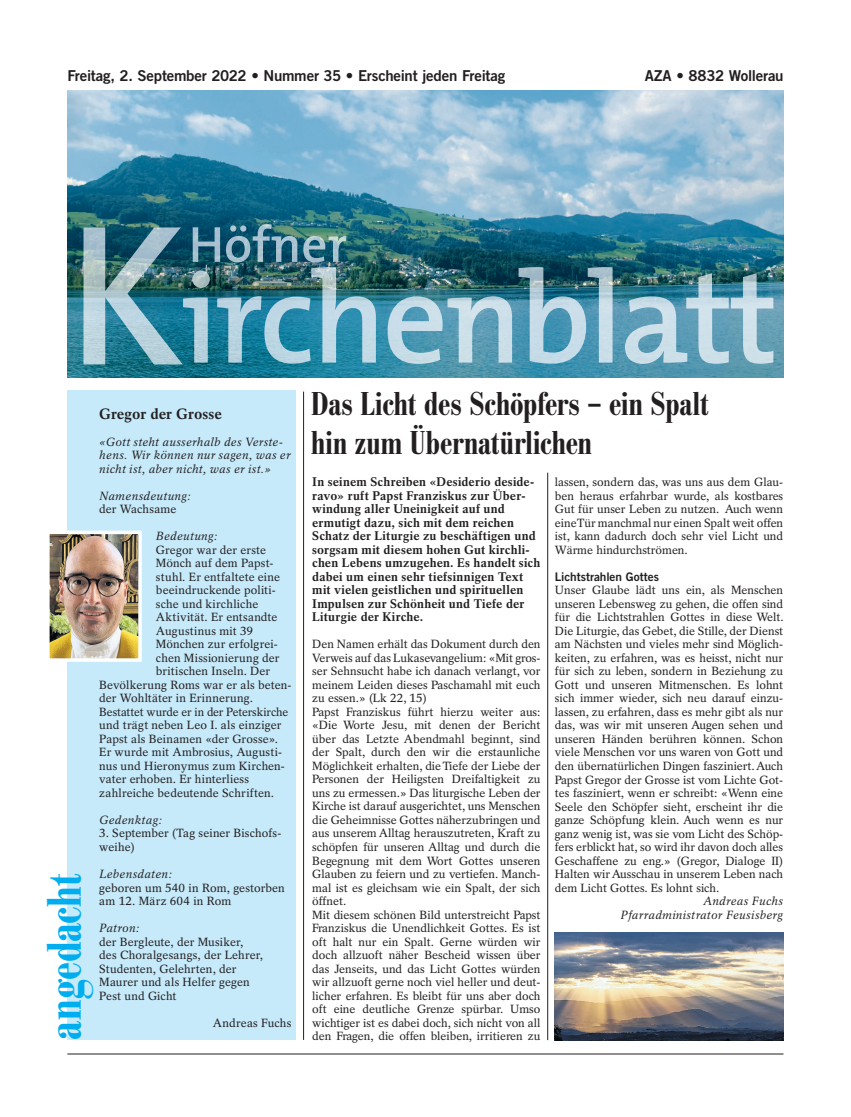
<style>
.page{position:relative;width:851px;height:1117px;background:#fff}
.page>*{position:absolute;margin:0;border:0;box-sizing:border-box;transform-origin:0 0}
.t1{font:500 condensed 47.5px "Bodoni BE";letter-spacing:-.005em;color:#00aeef}
.t2{font:500 condensed 32.5px/39px "Bodoni BE";color:#231f20}
.t3{font:15px "Trade Gothic Bold Two";letter-spacing:-.015em;color:#231f20}
.t4{font:700 15px "Rotation";letter-spacing:.005em;color:#231f20}
.t5{font:700 12.5px/13.5px "Rotation";letter-spacing:.015em;color:#231f20}
.t6{font:11.88px/13.5px "Rotation";color:#231f20}
.t7{font:italic 11.88px/13.5px "Rotation";letter-spacing:.02em;color:#231f20}
.t8{font:11.88px "Rotation";letter-spacing:.02em;color:#231f20}
.t9{font:11.88px "Trade Gothic Bold Two";letter-spacing:-.005em;color:#231f20}
</style>
<div class="page">
<div style="left:67px;top:390px;width:229px;height:649px;background:#c6eafa"></div>
<hr style="left:303px;top:391px;width:1px;height:648px;background:#231f20">
<hr style="left:67px;top:1053px;width:716px;height:1px;background:#231f20">
<img style="left:68px;top:90px;width:715px;height:287px">
<img style="left:83px;top:227px;width:100px;height:137px">
<img style="left:183px;top:267px;width:590px;height:97px">
<img style="left:193px;top:224px;width:153px;height:38px">
<img style="left:50px;top:534px;width:88px;height:123px">
<div style="left:46px;top:530px;width:96px;height:131px;border:3px solid #fff"></div>
<hr style="left:547px;top:472px;width:1px;height:567px;background:#231f20">
<img style="left:554px;top:932px;width:229px;height:107px">
<p class="t3" style="left:67px;top:66px;width:439px">Freitag, 2. September 2022 • Nummer 35 • Erscheint jeden Freitag</p>
<p class="t3" style="left:644px;top:66px;width:140px">AZA • 8832 Wollerau</p>
<p class="t4" style="left:99px;top:404px;width:124px">Gregor der Grosse</p>
<p class="t7" style="left:99px;top:435px;width:193px">«Gott steht ausserhalb des Verste&shy;hens. Wir können nur sagen, was er nicht ist, aber nicht, was er ist.»</p>
<p class="t7" style="left:99px;top:489px;width:93px">Namensdeutung:</p>
<p class="t6" style="left:99px;top:502px;width:79px">der Wachsame</p>
<p class="t7" style="left:156px;top:529px;width:63px">Bedeutung:</p>
<p class="t6" style="left:156px;top:543px;width:112px">Gregor war der erste</p>
<p class="t6" style="left:156px;top:556px;width:119px">Mönch auf dem Papst-</p>
<p class="t6" style="left:156px;top:570px;width:126px">stuhl. Er entfaltete eine</p>
<p class="t6" style="left:156px;top:583px;width:121px">beeindruckende politi-</p>
<p class="t8" style="left:156px;top:596px;width:104px">sche und kirchliche</p>
<p class="t6" style="left:156px;top:610px;width:123px">Aktivität. Er entsandte</p>
<p class="t8" style="left:156px;top:623px;width:99px">Augustinus mit 39</p>
<p class="t6" style="left:156px;top:637px;width:123px">Mönchen zur erfolgrei-</p>
<p class="t6" style="left:156px;top:651px;width:125px">chen Missionierung der</p>
<p class="t6" style="left:156px;top:664px;width:116px">britischen Inseln. Der</p>
<p class="t6" style="left:99px;top:678px;width:194px">Bevölkerung Roms war er als beten-</p>
<p class="t6" style="left:99px;top:691px;width:155px">der Wohltäter in Erinnerung.</p>
<p class="t6" style="left:99px;top:705px;width:190px">Bestattet wurde er in der Peterskirche</p>
<p class="t6" style="left:99px;top:718px;width:183px">und trägt neben Leo I. als einziger</p>
<p class="t6" style="left:99px;top:732px;width:180px">Papst als Beinamen «der Grosse».</p>
<p class="t6" style="left:99px;top:745px;width:184px">Er wurde mit Ambrosius, Augusti-</p>
<p class="t6" style="left:99px;top:759px;width:187px">nus und Hieronymus zum Kirchen-</p>
<p class="t6" style="left:99px;top:772px;width:151px">vater erhoben. Er hinterliess</p>
<p class="t6" style="left:99px;top:786px;width:176px">zahlreiche bedeutende Schriften.</p>
<p class="t7" style="left:99px;top:813px;width:64px">Gedenktag:</p>
<p class="t6" style="left:99px;top:826px;width:183px">3. September (Tag seiner Bischofs&shy;weihe)</p>
<p class="t7" style="left:99px;top:867px;width:74px">Lebensdaten:</p>
<p class="t6" style="left:99px;top:880px;width:187px">geboren um 540 in Rom, gestorben am 12. März 604 in Rom</p>
<p class="t7" style="left:99px;top:921px;width:42px">Patron:</p>
<p class="t6" style="left:99px;top:934px;width:165px">der Bergleute, der Musiker, des Choralgesangs, der Lehrer,<br>Studenten, Gelehrten, der<br>Maurer und als Helfer gegen<br>Pest und Gicht</p>
<p class="t8" style="left:213px;top:1015px;width:80px">Andreas Fuchs</p>
<h1 class="t1" style="left:38px;top:1039px;width:167px;rotate:-90deg">angedacht</h1>
<h2 class="t2" style="left:311px;top:385px;width:399px">Das Licht des Schöpfers – ein Spalt hin zum Übernatürlichen</h2>
<p class="t5" style="left:312px;top:475px;width:230px">In seinem Schreiben «Desiderio deside&shy;ravo» ruft Papst Franziskus zur Über&shy;windung aller Uneinigkeit auf und ermutigt dazu, sich mit dem reichen Schatz der Liturgie zu beschäftigen und sorgsam mit diesem hohen Gut kirchli&shy;chen Lebens umzugehen. Es handelt sich dabei um einen sehr tiefsinnigen Text mit vielen geistlichen und spirituellen Impulsen zur Schönheit und Tiefe der Liturgie der Kirche.</p>
<p class="t6" style="left:312px;top:637px;width:230px">Den Namen erhält das Dokument durch den Verweis auf das Lukasevangelium: «Mit gros&shy;ser Sehnsucht habe ich danach verlangt, vor meinem Leiden dieses Paschamahl mit euch zu essen.» (Lk 22, 15)<br>Papst Franziskus führt hierzu weiter aus: «Die Worte Jesu, mit denen der Bericht über das Letzte Abendmahl beginnt, sind der Spalt, durch den wir die erstaunliche Möglichkeit erhalten, die Tiefe der Liebe der Personen der Heiligsten Dreifaltigkeit zu uns zu ermessen.» Das liturgische Leben der Kirche ist darauf ausgerichtet, uns Menschen die Geheimnisse Gottes näherzubringen und aus unserem Alltag herauszutreten, Kraft zu schöpfen für unseren Alltag und durch die Begegnung mit dem Wort Gottes unseren Glauben zu feiern und zu vertiefen. Manch&shy;mal ist es gleichsam wie ein Spalt, der sich öffnet.<br>Mit diesem schönen Bild unterstreicht Papst Franziskus die Unendlichkeit Gottes. Es ist oft halt nur ein Spalt. Gerne würden wir doch allzuoft näher Bescheid wissen über das Jenseits, und das Licht Gottes würden wir allzuoft gerne noch viel heller und deut&shy;licher erfahren. Es bleibt für uns aber doch oft eine deutliche Grenze spürbar. Umso wichtiger ist es dabei doch, sich nicht von all den Fragen, die offen bleiben, irritieren zu</p>
<p class="t6" style="left:554px;top:475px;width:230px;text-align:justify">lassen, sondern das, was uns aus dem Glau&shy;ben heraus erfahrbar wurde, als kostbares Gut für unser Leben zu nutzen. Auch wenn eine Tür manchmal nur einen Spalt weit offen ist, kann dadurch doch sehr viel Licht und Wärme hindurchströmen.</p>
<p class="t9" style="left:554px;top:569px;width:106px">Lichtstrahlen Gottes</p>
<p class="t6" style="left:554px;top:583px;width:230px;text-align:justify">Unser Glaube lädt uns ein, als Menschen unseren Lebensweg zu gehen, die offen sind für die Lichtstrahlen Gottes in diese Welt.<br>Die Liturgie, das Gebet, die Stille, der Dienst am Nächsten und vieles mehr sind Möglich&shy;keiten, zu erfahren, was es heisst, nicht nur für sich zu leben, sondern in Beziehung zu Gott und unseren Mitmenschen. Es lohnt sich immer wieder, sich neu darauf einzu&shy;lassen, zu erfahren, dass es mehr gibt als nur das, was wir mit unseren Augen sehen und unseren Händen berühren können. Schon viele Menschen vor uns waren von Gott und den übernatürlichen Dingen fasziniert. Auch Papst Gregor der Grosse ist vom Lichte Got&shy;tes fasziniert, wenn er schreibt: «Wenn eine Seele den Schöpfer sieht, erscheint ihr die ganze Schöpfung klein. Auch wenn es nur ganz wenig ist, was sie vom Licht des Schöp&shy;fers erblickt hat, so wird ihr davon doch alles Geschaffene zu eng.» (Gregor, Dialoge II)<br>Halten wir Ausschau in unserem Leben nach dem Licht Gottes. Es lohnt sich.</p>
<p class="t7" style="left:620px;top:894px;width:164px;text-align:right">Andreas Fuchs<br>Pfarradministrator Feusisberg</p>
</div>
